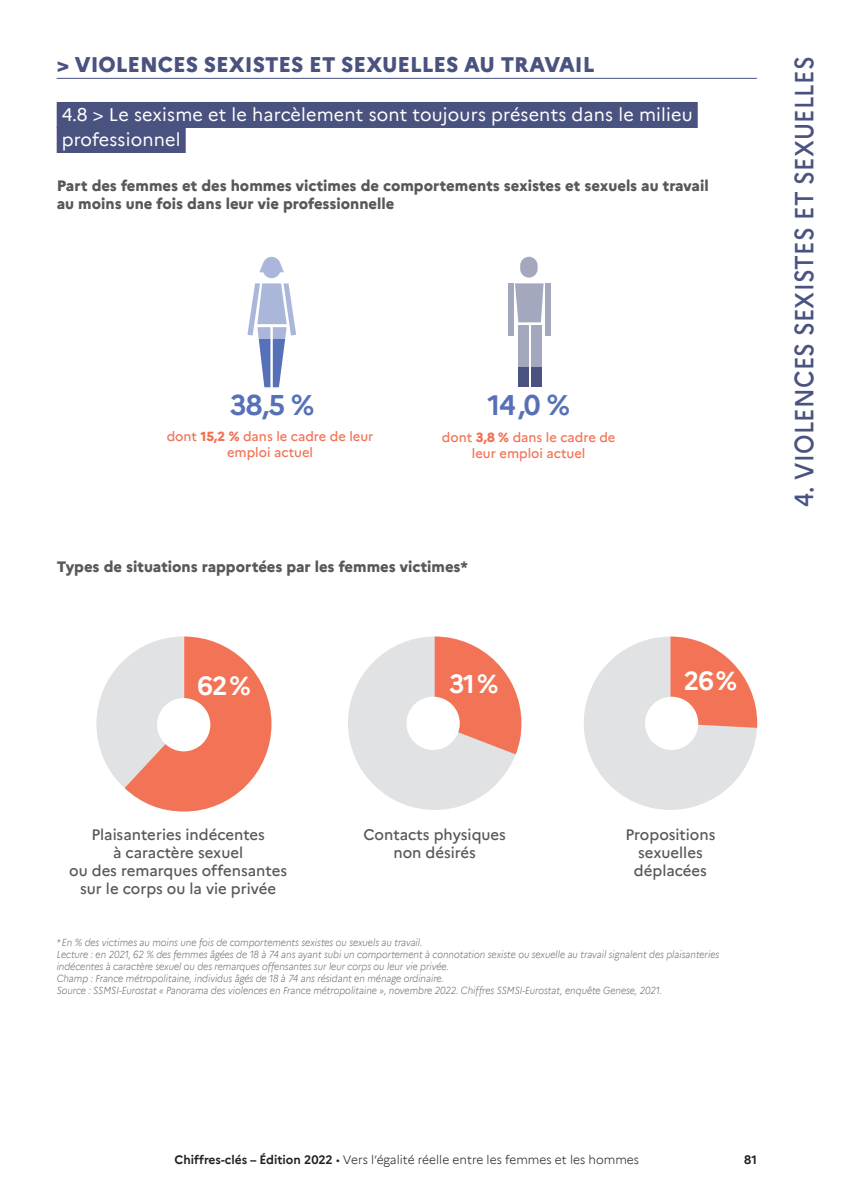
<style>
.page{position:relative;width:842px;height:1191px;background:#fff}
.page>*{position:absolute;margin:0;border:0;box-sizing:border-box;transform-origin:0 0}
.t1{font:700 28px "Marianne";color:#5671b7}
.t2{font:500 26px "Marianne";letter-spacing:.01em;color:#4a5280;scale:.9 1}
.t3{font:700 25.6px "Marianne";color:#fff}
.t4{font:800 21px "Marianne";color:#4a5280}
.H1_1{font:18px/25px "Marianne";letter-spacing:.01em;color:#fff}
.t5{font:800 15px/18px "Marianne";color:#57585a}
.t6{font:500 15px/18px "Marianne";color:#57585a;text-align:center}
.t7{font:500 13px/15.6px "Marianne";color:#f37356;text-align:center}
.t8{font:300 12px "Marianne";color:#231f20}
.t9{font:700 12px "Marianne";color:#231f20}
.Sources{font:italic 300 10px/12px "Marianne";color:#6c6d70;scale:.91 1}
.s1{font-weight:800}
.s2{font-weight:700}
</style>
<div class="page">
<hr style="left:57px;top:78px;width:700px;height:1px;background:#4a5280">
<div style="left:57px;top:102px;width:641px;height:26px;background:#4a5280"></div>
<div style="left:57px;top:127px;width:129px;height:26px;background:#4a5280"></div>
<svg style="left:96px;top:636px;width:175px;height:176px"></svg>
<div style="left:157px;top:698px;width:53px;height:53px;background:#fff;border-radius:50%"></div>
<svg style="left:584px;top:636px;width:174px;height:174px"></svg>
<div style="left:645px;top:696px;width:53px;height:54px;background:#fff;border-radius:50%"></div>
<div style="left:348px;top:636px;width:173px;height:174px;background:#e1e2e4;border-radius:50%"></div>
<svg style="left:435px;top:636px;width:86px;height:118px"></svg>
<div style="left:406px;top:696px;width:54px;height:54px;background:#fff;border-radius:50%"></div>
<svg style="left:258px;top:339px;width:28px;height:48px"></svg>
<svg style="left:247px;top:256px;width:49px;height:83px"></svg>
<div style="left:518px;top:325px;width:11px;height:62px;background:#4a5280"></div>
<div style="left:531px;top:325px;width:10px;height:62px;background:#4a5280"></div>
<svg style="left:508px;top:256px;width:43px;height:110px;fill:#a4a8bf"></svg>
<p class="t4" style="left:57px;top:48px;width:539px">&gt; VIOLENCES SEXISTES ET SEXUELLES AU TRAVAIL</p>
<p class="H1_1" style="left:62px;top:101px;width:632px">4.8 &gt; Le sexisme et le harcèlement sont toujours présents dans le milieu professionnel</p>
<p class="t5" style="left:57px;top:175px;width:654px">Part des femmes et des hommes victimes de comportements sexistes et sexuels au travail au moins une fois dans leur vie professionnelle</p>
<p class="t1" style="left:230px;top:383px;width:86px">38,5 %</p>
<p class="t1" style="left:487px;top:383px;width:84px">14,0 %</p>
<p class="t7" style="left:167px;top:427px;width:208px">dont <span class="s1">15,2 %</span> dans le cadre de leur emploi actuel</p>
<p class="t7" style="left:442px;top:428px;width:175px">dont <span class="s1">3,8 %</span> dans le cadre de leur emploi actuel</p>
<p class="t5" style="left:57px;top:556px;width:413px">Types de situations rapportées par les femmes victimes*</p>
<p class="t3" style="left:198px;top:665px;width:55px">62%</p>
<p class="t3" style="left:449px;top:664px;width:51px">31%</p>
<p class="t3" style="left:684px;top:661px;width:55px">26%</p>
<p class="t6" style="left:69px;top:824px;width:219px">Plaisanteries indécentes<br>à caractère sexuel<br>ou des remarques offensantes sur le corps ou la vie privée</p>
<p class="t6" style="left:363px;top:824px;width:144px">Contacts physiques non désirés</p>
<p class="t6" style="left:625px;top:824px;width:92px">Propositions sexuelles déplacées</p>
<p class="Sources" style="left:57px;top:935px;width:404px">* En % des victimes au moins une fois de comportements sexistes ou sexuels au travail.</p>
<p class="Sources" style="left:57px;top:947px;width:730px">Lecture : en 2021, 62 % des femmes âgées de 18 à 74 ans ayant subi un comportement à connotation sexiste ou sexuelle au travail signalent des plaisanteries indécentes à caractère sexuel ou des remarques offensantes sur leur corps ou leur vie privée.</p>
<p class="Sources" style="left:57px;top:971px;width:427px">Champ : France métropolitaine, individus âgés de 18 à 74 ans résidant en ménage ordinaire.</p>
<p class="Sources" style="left:57px;top:983px;width:666px">Source : SSMSI-Eurostat « Panorama des violences en France métropolitaine », novembre 2022. Chiffres SSMSI-Eurostat, enquête Genese, 2021.</p>
<h2 class="t2" style="left:784px;top:507px;width:502px;rotate:-90deg">4. VIOLENCES SEXISTES ET SEXUELLES</h2>
<p class="t8" style="left:175px;top:1150px;width:466px"><span class="s2">Chiffres-clés – Édition 2022</span> • Vers l’égalité réelle entre les femmes et les hommes</p>
<p class="t9" style="left:744px;top:1150px;width:14px">81</p>
</div>
